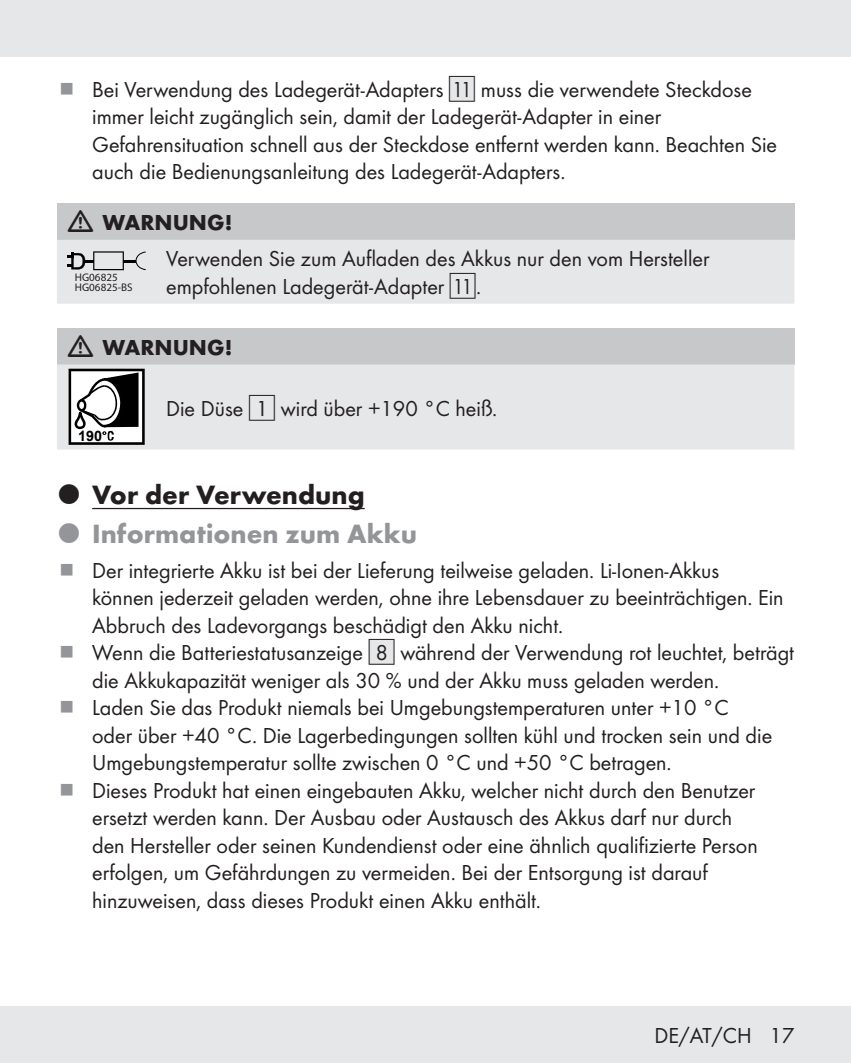
<style>
.page{position:relative;width:851px;height:1063px;background:#fff}
.page>*{position:absolute;margin:0;border:0;box-sizing:border-box;transform-origin:0 0}
.t1{font:700 27.5px "Futura";color:#939598}
.t2{font:700 27.5px "Futura";color:#231f20}
.Body{font:22.5px/27.5px "Futura Boo";color:#231f20}
.t3{font:700 22.5px "Futura";color:#231f20}
.t4{font:700 14.5px "Arial";color:#000001}
.t5{font:800 11px/9.8px "Amazon Ember";color:#231f20}
.s1{font-family:"IMP Lidl Num Box";font-size:19.75px;color:#e6e7e9}
.s2{font-family:"IMP Lidl Num Box";font-size:19.75px}
</style>
<div class="page">
<div style="left:0;top:1006px;width:850px;height:57px;background:#e6e7e9"></div>
<div style="left:0;top:0;width:850px;height:57px;background:#e6e7e9"></div>
<hr style="left:92px;top:508px;width:272px;height:1px;background:#231f20">
<div style="left:57px;top:203px;width:737px;height:37px;background:#c7c8ca"></div>
<div style="left:57px;top:240px;width:737px;height:64px;background:#e6e7e9"></div>
<svg style="left:67px;top:251px;width:79px;height:19px;background:#b2b3b4"></svg>
<div style="left:57px;top:328px;width:737px;height:37px;background:#c7c8ca"></div>
<div style="left:57px;top:365px;width:737px;height:85px;background:#e6e7e9"></div>
<svg style="left:68px;top:369px;width:77px;height:76px"></svg>
<p class="Body" style="left:92px;top:74px;width:686px">Bei Verwendung des Ladegerät-Adapters <span class="s1">[</span><span class="s2">11]</span> muss die verwendete Steckdose immer leicht zugänglich sein, damit der Ladegerät-Adapter in einer Gefahrensituation schnell aus der Steckdose entfernt werden kann. Beachten Sie auch die Bedienungsanleitung des Ladegerät-Adapters.</p>
<p class="t3" style="left:102px;top:206px;width:131px">WARNUNG!</p>
<p class="t5" style="left:75px;top:272px;width:59px">HG06825<br>HG06825-BS</p>
<p class="Body" style="left:166px;top:244px;width:544px">Verwenden Sie zum Aufladen des Akkus nur den vom Hersteller empfohlenen Ladegerät-Adapter <span class="s1">[</span><span class="s2">11]</span>.</p>
<p class="t3" style="left:102px;top:330px;width:131px">WARNUNG!</p>
<p class="t4" style="left:78px;top:426px;width:26px">190</p>
<p class="Body" style="left:166px;top:394px;width:332px">Die Düse <span class="s1">[</span><span class="s2">1]</span> wird über +190 °C heiß.</p>
<p class="t2" style="left:92px;top:474px;width:274px">Vor der Verwendung</p>
<p class="t1" style="left:92px;top:514px;width:326px">Informationen zum Akku</p>
<p class="Body" style="left:92px;top:555px;width:692px">Der integrierte Akku ist bei der Lieferung teilweise geladen. Li‑Ionen‑Akkus können jederzeit geladen werden, ohne ihre Lebensdauer zu beeinträchtigen. Ein<br>Abbruch des Ladevorgangs beschädigt den Akku nicht.</p>
<p class="Body" style="left:92px;top:638px;width:703px">Wenn die Batteriestatusanzeige <span class="s1">[</span><span class="s2">8]</span> während der Verwendung rot leuchtet, beträgt die Akkukapazität weniger als 30 % und der Akku muss geladen werden.</p>
<p class="Body" style="left:92px;top:693px;width:681px">Laden Sie das Produkt niemals bei Umgebungstemperaturen unter +10 °C oder über +40 °C. Die Lagerbedingungen sollten kühl und trocken sein und die<br>Umgebungstemperatur sollte zwischen 0 °C und +50 °C betragen.</p>
<p class="Body" style="left:92px;top:775px;width:667px">Dieses Produkt hat einen eingebauten Akku, welcher nicht durch den Benutzer ersetzt werden kann. Der Ausbau oder Austausch des Akkus darf nur durch den Hersteller oder seinen Kundendienst oder eine ähnlich qualifizierte Person erfolgen, um Gefährdungen zu vermeiden. Bei der Entsorgung ist darauf hinzuweisen, dass dieses Produkt einen Akku enthält.</p>
<p class="Body" style="left:654px;top:1020px;width:141px">DE/AT/CH 17</p>
</div>
